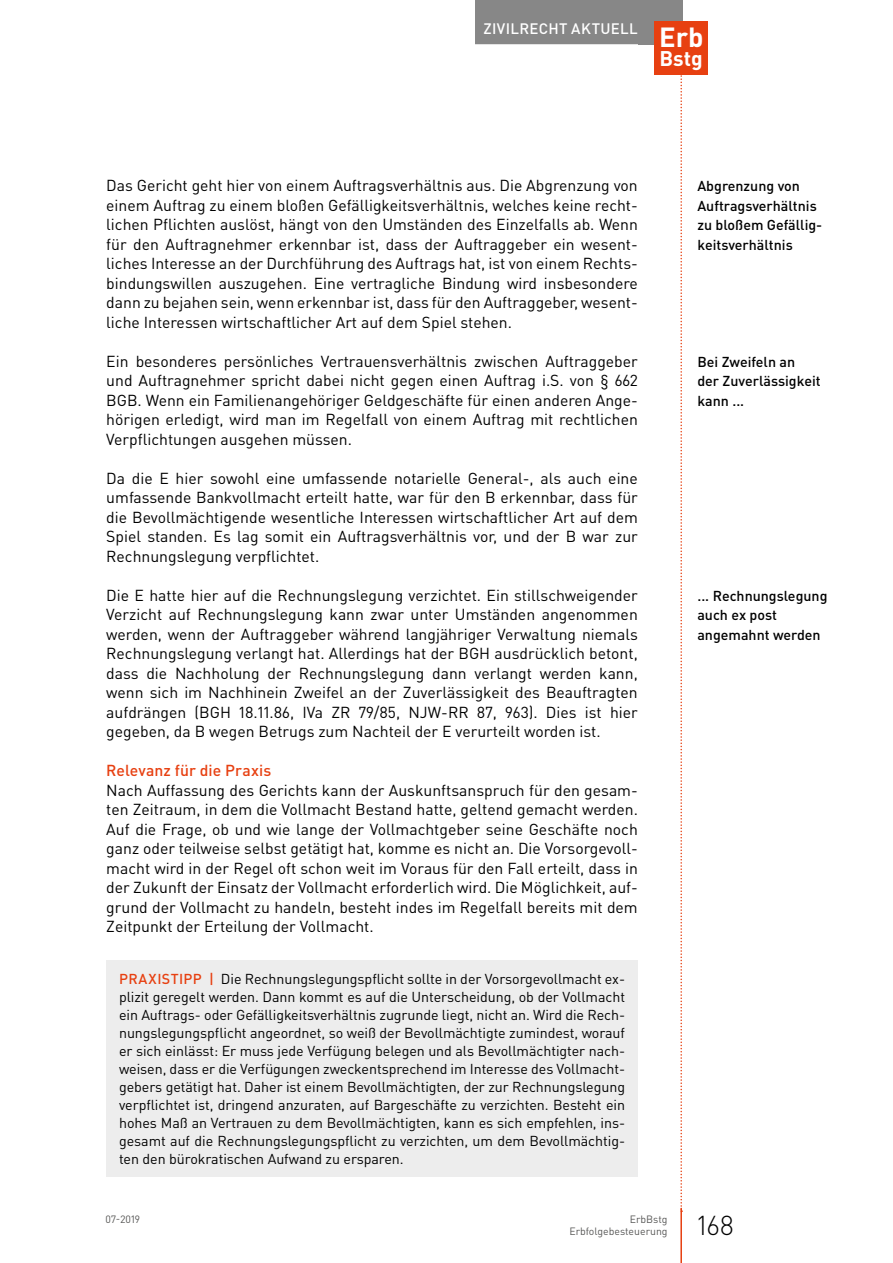
<style>
.page{position:relative;width:893px;height:1263px;background:#fff}
.page>*{position:absolute;margin:0;border:0;box-sizing:border-box;transform-origin:0 0}
.t1{font:700 27.3px "DIN Pro";color:#fff}
.t2{font:300 27px "DIN Pro";color:#000}
.t3{font:700 21px "DIN Pro";color:#fff}
.t4{font:15.75px/19.5px "DIN Pro";color:#000;text-align:justify}
.t5{font:500 15.75px "DIN Pro";letter-spacing:.005em;color:#e74011}
.t6{font:500 15px "DIN Pro";letter-spacing:.025em;color:#fff}
.t7{font:14.25px/18px "DIN Pro";letter-spacing:-.005em;color:#000;text-align:justify}
.t8{font:500 14.25px/19.5px "DIN Pro";color:#000}
.t9{font:10.5px/12.8px "DIN Pro";color:#575756;text-align:right}
.s1{font-weight:500;color:#e74011}
</style>
<div class="page">
<svg style="left:680px;top:74px;width:2px;height:1134px"></svg>
<div style="left:638px;top:0;width:44px;height:44px;background:#878787"></div>
<hr style="left:680px;top:1208px;width:2px;height:55px;background:#e74011">
<div style="left:475px;top:0;width:171px;height:44px;background:#878787"></div>
<div style="left:655px;top:21px;width:53px;height:53px;background:#e74011"></div>
<div style="left:106px;top:960px;width:532px;height:217px;background:#ededed"></div>
<p class="t6" style="left:483px;top:18px;width:156px">Zivilrecht aktuell</p>
<h1 class="t1" style="left:659px;top:19px;width:46px">Erb</h1>
<h3 class="t3" style="left:659px;top:44px;width:45px">Bstg</h3>
<p class="t4" style="left:106px;top:175px;width:533px">Das Gericht geht hier von einem Auftragsverhältnis aus. Die Abgrenzung von einem Auftrag zu einem bloßen Gefälligkeitsverhältnis, welches keine recht&shy;lichen Pflichten auslöst, hängt von den Umständen des Einzelfalls ab. Wenn für den Auftragnehmer erkennbar ist, dass der Auftraggeber ein wesent&shy;liches Interesse an der Durchführung des Auftrags hat, ist von einem Rechts&shy;bindungswillen auszugehen. Eine vertragliche Bindung wird insbesondere dann zu bejahen sein, wenn erkennbar ist, dass für den Auftraggeber, wesent&shy;liche Interessen wirtschaftlicher Art auf dem Spiel stehen.</p>
<p class="t4" style="left:106px;top:351px;width:533px">Ein besonderes persönliches Vertrauensverhältnis zwischen Auftraggeber und Auftragnehmer spricht dabei nicht gegen einen Auftrag i.S. von § 662<br>BGB. Wenn ein Familienangehöriger Geldgeschäfte für einen anderen Ange&shy;hörigen erledigt, wird man im Regelfall von einem Auftrag mit rechtlichen Verpflichtungen ausgehen müssen.</p>
<p class="t4" style="left:106px;top:468px;width:533px">Da die E hier sowohl eine umfassende notarielle General-, als auch eine umfassende Bankvollmacht erteilt hatte, war für den B erkennbar, dass für die Bevollmächtigende wesentliche Interessen wirtschaftlicher Art auf dem Spiel standen. Es lag somit ein Auftragsverhältnis vor, und der B war zur Rechnungslegung verpflichtet.</p>
<p class="t4" style="left:106px;top:585px;width:533px">Die E hatte hier auf die Rechnungslegung verzichtet. Ein stillschweigender Verzicht auf Rechnungslegung kann zwar unter Umständen angenommen werden, wenn der Auftraggeber während langjähriger Verwaltung niemals Rechnungslegung verlangt hat. Allerdings hat der BGH ausdrücklich betont, dass die Nachholung der Rechnungslegung dann verlangt werden kann, wenn sich im Nachhinein Zweifel an der Zuverlässigkeit des Beauftragten aufdrängen (BGH 18.11.86, IVa ZR 79/85, NJW-RR 87, 963). Dies ist hier gegeben, da B wegen Betrugs zum Nachteil der E verurteilt worden ist.</p>
<p class="t5" style="left:106px;top:760px;width:166px">Relevanz für die Praxis</p>
<p class="t4" style="left:106px;top:780px;width:533px">Nach Auffassung des Gerichts kann der Auskunftsanspruch für den gesam&shy;ten Zeitraum, in dem die Vollmacht Bestand hatte, geltend gemacht werden.<br>Auf die Frage, ob und wie lange der Vollmachtgeber seine Geschäfte noch ganz oder teilweise selbst getätigt hat, komme es nicht an. Die Vorsorgevoll&shy;macht wird in der Regel oft schon weit im Voraus für den Fall erteilt, dass in der Zukunft der Einsatz der Vollmacht erforderlich wird. Die Möglichkeit, auf&shy;grund der Vollmacht zu handeln, besteht indes im Regelfall bereits mit dem Zeitpunkt der Erteilung der Vollmacht.</p>
<p class="t7" style="left:119px;top:969px;width:508px"><span class="s1">PRAXISTI PP |</span> Die Rechnungslegungspflicht sollte in der Vorsorgevollmacht ex&shy;plizit geregelt werden. Dann kommt es auf die Unterscheidung, ob der Vollmacht ein Auftrags- oder Gefälligkeitsverhältnis zugrunde liegt, nicht an. Wird die Rech&shy;nungslegungspflicht angeordnet, so weiß der Bevollmächtigte zumindest, worauf er sich einlässt: Er muss jede Verfügung belegen und als Bevollmächtigter nach&shy;weisen, dass er die Verfügungen zweckentsprechend im Interesse des Vollmacht&shy;gebers getätigt hat. Daher ist einem Bevollmächtigten, der zur Rechnungslegung verpflichtet ist, dringend anzuraten, auf Bargeschäfte zu verzichten. Besteht ein hohes Maß an Vertrauen zu dem Bevollmächtigten, kann es sich empfehlen, ins&shy;gesamt auf die Rechnungslegungspflicht zu verzichten, um dem Bevollmächtig&shy;ten den bürokratischen Aufwand zu ersparen.</p>
<p class="t9" style="left:106px;top:1212px;width:36px">07-2019</p>
<p class="t9" style="left:569px;top:1212px;width:100px">ErbBstg<br>Erbfolgebesteuerung</p>
<p class="t8" style="left:697px;top:176px;width:126px">Abgrenzung von<br>Auftragsverhältnis zu bloßem Gefällig&shy;keitsverhältnis</p>
<p class="t8" style="left:697px;top:351px;width:125px">Bei Zweifeln an<br>der Zuverlässigkeit kann ...</p>
<p class="t8" style="left:697px;top:585px;width:132px">... Rechnungslegung auch ex post angemahnt werden</p>
<h2 class="t2" style="left:697px;top:1207px;width:38px">168</h2>
</div>
